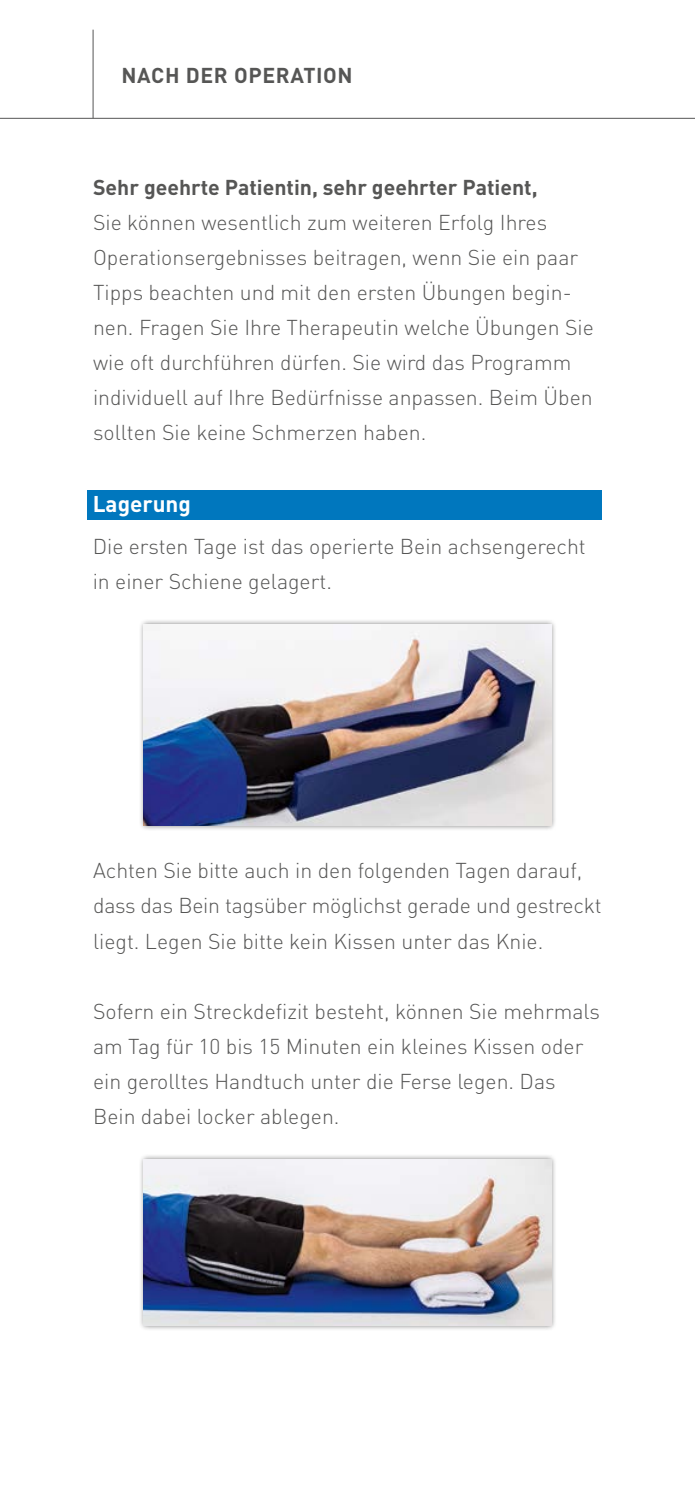
<style>
.page{position:relative;width:695px;height:1489px;background:#fff}
.page>*{position:absolute;margin:0;border:0;box-sizing:border-box;transform-origin:0 0}
.t1{font:700 22.5px "DIN";color:#fff}
.t2{font:300 21.25px/35px "DIN";color:#565655}
.t3{font:700 21.25px "DIN";color:#565655}
.t4{font:700 21.25px "DIN";letter-spacing:.03em;color:#565655}
</style>
<div class="page">
<hr style="left:93px;top:30px;width:1px;height:88px;background:#565655">
<hr style="left:0;top:118px;width:694px;height:1px;background:#565655">
<div style="left:88px;top:489px;width:513px;height:30px;background:#0077be"></div>
<div style="left:138px;top:1153px;width:419px;height:177px;background:#000;opacity:.5"></div>
<img style="left:144px;top:1158px;width:407px;height:166px">
<div style="left:138px;top:619px;width:419px;height:212px;background:#000;opacity:.5"></div>
<img style="left:144px;top:624px;width:407px;height:201px">
<p class="t4" style="left:121px;top:62px;width:233px">NACH DER OPERATION</p>
<p class="t3" style="left:93px;top:173px;width:446px">Sehr geehrte Patientin, sehr geehrter Patient,</p>
<p class="t2" style="left:93px;top:204px;width:502px">Sie können wesentlich zum weiteren Erfolg Ihres Operationsergebnisses beitragen, wenn Sie ein paar Tipps beachten und mit den ersten Übungen begin&shy;nen. Fragen Sie Ihre Therapeutin welche Übungen Sie wie oft durchführen dürfen. Sie wird das Programm individuell auf Ihre Bedürfnisse anpassen. Beim Üben sollten Sie keine Schmerzen haben.</p>
<p class="t1" style="left:93px;top:489px;width:100px">Lagerung</p>
<p class="t2" style="left:93px;top:528px;width:494px">Die ersten Tage ist das operierte Bein achsengerecht in einer Schiene gelagert.</p>
<p class="t2" style="left:93px;top:853px;width:510px">Achten Sie bitte auch in den folgenden Tagen darauf, dass das Bein tagsüber möglichst gerade und gestreckt liegt. Legen Sie bitte kein Kissen unter das Knie.</p>
<p class="t2" style="left:93px;top:993px;width:508px">Sofern ein Streckdefizit besteht, können Sie mehrmals am Tag für 10 bis 15 Minuten ein kleines Kissen oder ein gerolltes Handtuch unter die Ferse legen. Das Bein dabei locker ablegen.</p>
</div>
